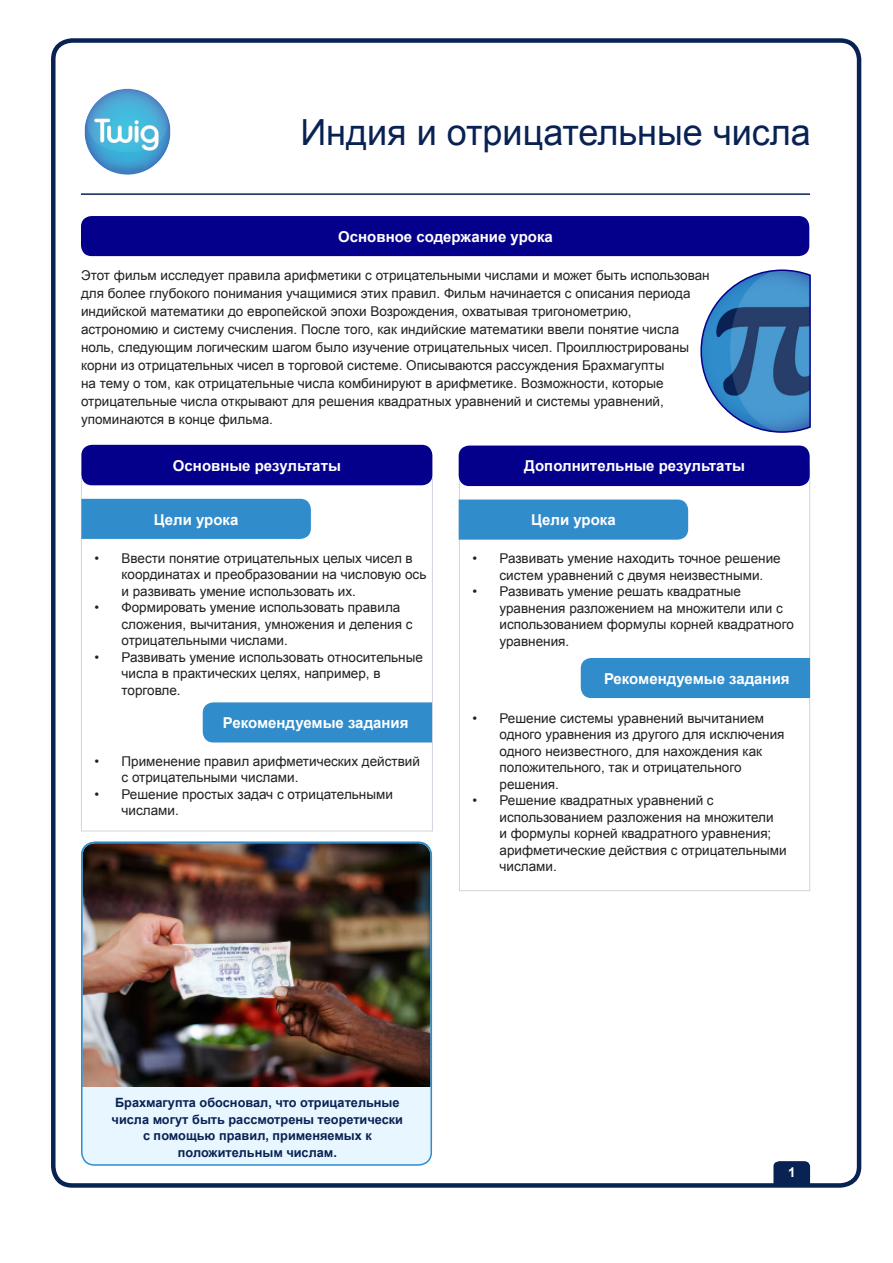
<style>
.page{position:relative;width:893px;height:1263px;background:#fff}
.page>*{position:absolute;margin:0;border:0;box-sizing:border-box;transform-origin:0 0}
.t1{font:36px "Arial";color:#092254}
.Subheads__in_blue_st{font:700 15px "Arial";color:#fff}
.t2{font:13.5px/16.5px "Arial";color:#231f20}
.t3{font:700 13.5px "Arial";color:#fff}
.image_captions{font:700 12.75px/16.5px "Arial";color:#092254;text-align:center}
</style>
<div class="page">
<div style="left:51px;top:38px;width:810px;height:1150px;border:4px solid #092254;border-radius:19px"></div>
<svg style="left:773px;top:1161px;width:37px;height:24px"></svg>
<hr style="left:81px;top:193px;width:729px;height:2px;background:#092254">
<img style="left:84px;top:88px;width:87px;height:87px">
<div style="left:81px;top:216px;width:728px;height:40px;background:#05008b;border-radius:11px"></div>
<div style="left:81px;top:445px;width:351px;height:40px;background:#05008b;border-radius:11px"></div>
<div style="left:459px;top:446px;width:351px;height:40px;background:#05008b;border-radius:11px"></div>
<div style="left:81px;top:499px;width:230px;height:40px;background:#308ccb"></div>
<div style="left:459px;top:500px;width:229px;height:40px;background:#308ccb"></div>
<div style="left:203px;top:702px;width:229px;height:40px;background:#308ccb"></div>
<div style="left:581px;top:658px;width:229px;height:40px;background:#308ccb"></div>
<svg style="left:700px;top:269px;width:111px;height:164px"></svg>
<img style="left:82px;top:843px;width:348px;height:244px">
<div style="left:82px;top:1087px;width:349px;height:78px;background:#e7f6ff"></div>
<div style="left:81px;top:842px;width:351px;height:324px;border:2px solid #308ccb;border-radius:13px"></div>
<h1 class="t1" style="left:300px;top:109px;width:512px">Индия и отрицательные числа</h1>
<p class="Subheads__in_blue_st" style="left:338px;top:226px;width:216px">Основное содержание урока</p>
<p class="t2" style="left:81px;top:266px;width:630px;line-height:18px">Этот фильм исследует правила арифметики с отрицательными числами и может быть использован для более глубокого понимания учащимися этих правил. Фильм начинается с описания периода индийской математики до европейской эпохи Возрождения, охватывая тригонометрию, астрономию и систему счисления. После того, как индийские математики ввели понятие числа ноль, следующим логическим шагом было изучение отрицательных чисел. Проиллюстрированы корни из отрицательных чисел в торговой системе. Описываются рассуждения Брахмагупты<br>на тему о том, как отрицательные числа комбинируют в арифметике. Возможности, которые отрицательные числа открывают для решения квадратных уравнений и системы уравнений, упоминаются в конце фильма.</p>
<p class="Subheads__in_blue_st" style="left:173px;top:455px;width:169px">Основные результаты</p>
<p class="Subheads__in_blue_st" style="left:524px;top:456px;width:222px">Дополнительные результаты</p>
<p class="Subheads__in_blue_st" style="left:154px;top:509px;width:86px">Цели урока</p>
<p class="Subheads__in_blue_st" style="left:531px;top:510px;width:86px">Цели урока</p>
<p class="t2" style="left:122px;top:550px;width:306px;text-indent:-27px">• Ввести понятие отрицательных целых чисел в координатах и преобразовании на числовую ось и развивать умение использовать их.</p>
<p class="t2" style="left:122px;top:599px;width:292px;text-indent:-27px">• Формировать умение использовать правила сложения, вычитания, умножения и деления с отрицательными числами.</p>
<p class="t2" style="left:122px;top:649px;width:303px;text-indent:-27px">• Развивать умение использовать относительные числа в практических целях, например, в торговле.</p>
<p class="Subheads__in_blue_st" style="left:223px;top:713px;width:187px">Рекомендуемые задания</p>
<p class="t2" style="left:122px;top:753px;width:300px;text-indent:-27px">• Применение правил арифметических действий с отрицательными числами.</p>
<p class="t2" style="left:122px;top:786px;width:273px;text-indent:-27px">• Решение простых задач с отрицательными числами.</p>
<p class="t2" style="left:500px;top:550px;width:283px;text-indent:-27px">• Развивать умение находить точное решение систем уравнений с двумя неизвестными.</p>
<p class="t2" style="left:500px;top:583px;width:296px;text-indent:-27px">• Развивать умение решать квадратные уравнения разложением на множители или с использованием формулы корней квадратного уравнения.</p>
<p class="Subheads__in_blue_st" style="left:604px;top:668px;width:187px">Рекомендуемые задания</p>
<p class="t2" style="left:500px;top:710px;width:286px;text-indent:-27px">• Решение системы уравнений вычитанием одного уравнения из другого для исключения одного неизвестного, для нахождения как положительного, так и отрицательного решения.</p>
<p class="t2" style="left:500px;top:792px;width:289px;text-indent:-27px">• Решение квадратных уравнений с использованием разложения на множители<br>и формулы корней квадратного уравнения; арифметические действия с отрицательными числами.</p>
<p class="image_captions" style="left:112px;top:1095px;width:293px">Брахмагупта обосновал, что отрицательные числа могут быть рассмотрены теоретически с помощью правил, применяемых к положительным числам.</p>
<p class="t3" style="left:788px;top:1163px;width:9px">1</p>
</div>
